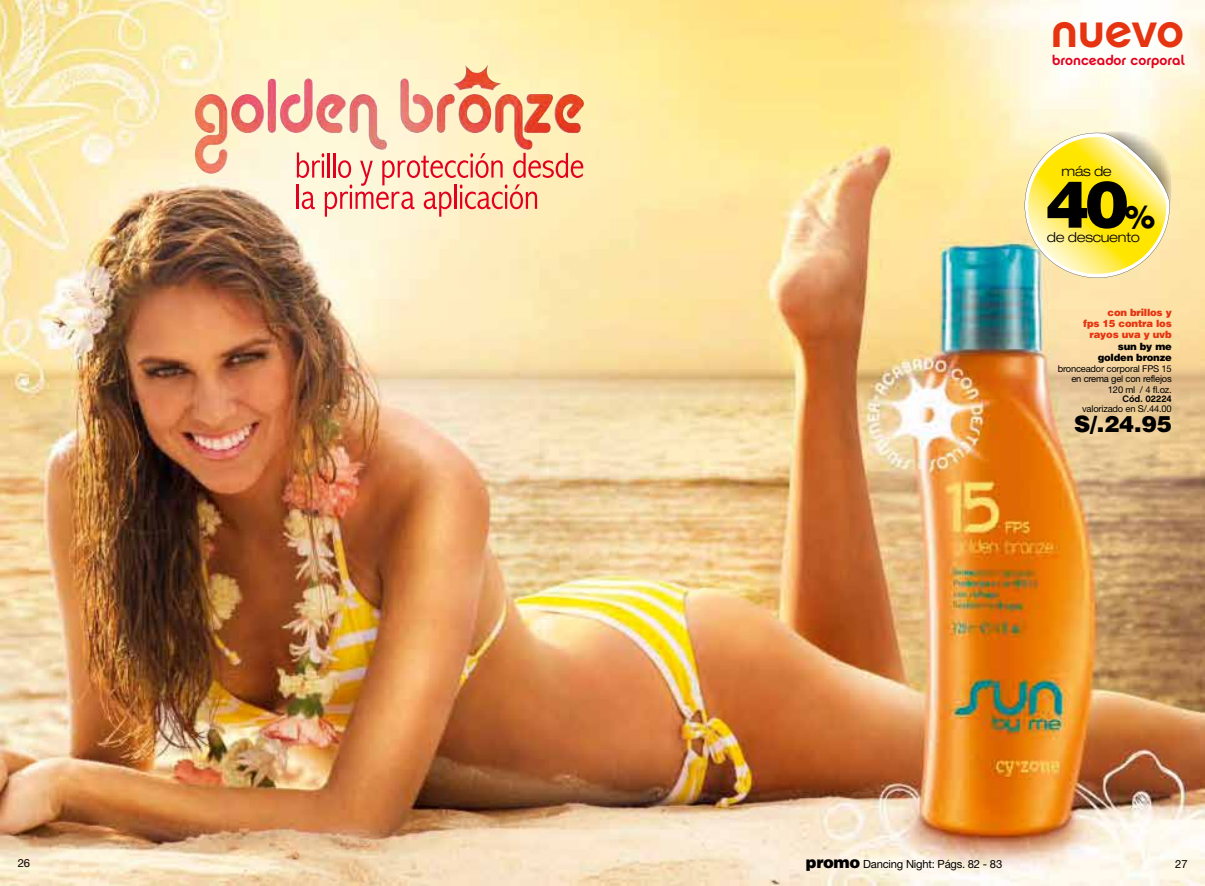
<style>
.page{position:relative;width:1205px;height:886px;background:#fff}
.page>*{position:absolute;margin:0;border:0;box-sizing:border-box;transform-origin:0 0}
.t1{font:900 65px "Helvetica LT Std";color:#000}
.t2{font:47.5px "Chalet New York Nineteen Seventy";letter-spacing:-.01em;color:#e63411}
.t3{font:900 22.5px "Helvetica LT Std";color:#000}
.t4{font:13.75px "Chalet New York Nineteen Seventy";color:#e3001f}
.t5{font:300 expanded 13.75px "Helvetica Neue";letter-spacing:-.02em;color:#000}
.t6{font:11.25px "Helvetica Neue";letter-spacing:-.02em;color:#000}
.t7{font:900 10px/11.2px "Helvetica LT Std";letter-spacing:-.02em;color:#e63411;text-align:right}
.t8{font:9.38px/10.6px "Helvetica Neue";letter-spacing:-.02em;color:#000;text-align:right}
.s1{font-size:30px}
.s2{color:#000}
.s3{font-family:"Chalet New York Nineteen Sixty"}
.s4{font-family:"Helvetica LT Std";font-weight:900;font-size:16.25px}
</style>
<div class="page">
<img style="left:0;top:0;width:1205px;height:886px">
<img style="left:1091px;top:131px;width:83px;height:81px">
<svg style="left:1018px;top:132px;width:152px;height:153px;background:#f3e66e"></svg>
<svg style="left:297px;top:152px;width:286px;height:65px;background:#f8c5ab"></svg>
<img style="left:289px;top:65px;width:213px;height:58px">
<p class="t2" style="left:1051px;top:2px;width:135px">nuevo</p>
<p class="t4" style="left:1052px;top:51px;width:134px">bronceador corporal</p>
<p class="t5" style="left:1061px;top:163px;width:52px">más de</p>
<p class="t1" style="left:1046px;top:162px;width:110px">40<span class="s1">%</span></p>
<p class="t5" style="left:1047px;top:229px;width:95px">de descuento</p>
<p class="t7" style="left:1083px;top:306px;width:90px">con brillos y<br>fps 15 contra los rayos uva y uvb <span class="s2">sun by me golden bronze</span></p>
<p class="t8" style="left:1057px;top:363px;width:116px">bronceador corporal FPS 15 en crema gel con reflejos<br>120 ml / 4 fl.oz.</p>
<p class="t8" style="left:1082px;top:393px;width:91px"><span class="s3">Cód. 02224 </span>valorizado en S/.44.00</p>
<p class="t3" style="left:1074px;top:409px;width:99px">S/.24.95</p>
<p class="t6" style="left:18px;top:856px;width:14px">26</p>
<p class="t6" style="left:806px;top:857px;width:198px"><span class="s4">promo</span> Dancing Night: Págs. 82 - 83</p>
<p class="t6" style="left:1175px;top:857px;width:14px">27</p>
</div>
